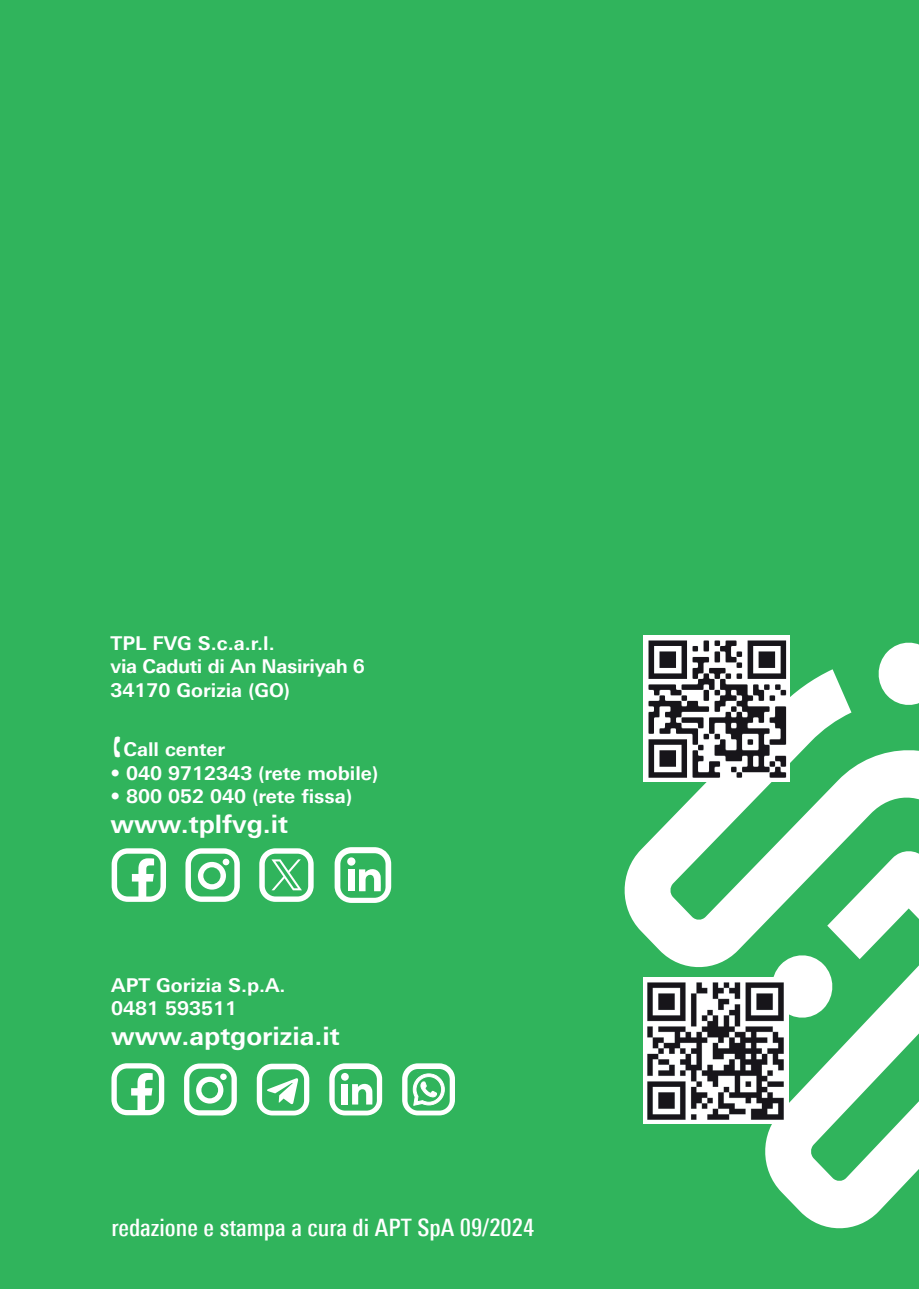
<style>
.page{position:relative;width:919px;height:1289px;background:#fff}
.page>*{position:absolute;margin:0;border:0;box-sizing:border-box;transform-origin:0 0}
.t1{font:700 25.5px "Univers Next Pro";color:#fff}
.t2{font:500 condensed 24px "Univers Next Pro";color:#fff}
.t3{font:700 19.05px/23.4px "Univers Next Pro";color:#fff}
.t4{font:700 19.05px/23.4px "Univers Next Pro";letter-spacing:-.02em;color:#fff}
</style>
<div class="page">
<div style="left:0;top:0;width:918px;height:1288px;background:#30b45c"></div>
<svg style="left:624px;top:639px;width:294px;height:590px"></svg>
<img style="left:644px;top:635px;width:145px;height:146px">
<img style="left:643px;top:977px;width:145px;height:146px">
<svg style="left:111px;top:1063px;width:53px;height:52px"></svg>
<svg style="left:184px;top:1063px;width:53px;height:52px"></svg>
<svg style="left:257px;top:1063px;width:52px;height:52px"></svg>
<svg style="left:329px;top:1063px;width:53px;height:52px"></svg>
<svg style="left:402px;top:1063px;width:53px;height:52px"></svg>
<svg style="left:112px;top:848px;width:54px;height:53px"></svg>
<svg style="left:185px;top:848px;width:55px;height:53px"></svg>
<svg style="left:259px;top:848px;width:54px;height:53px"></svg>
<svg style="left:334px;top:847px;width:57px;height:55px"></svg>
<p class="t4" style="left:111px;top:631px;width:256px">TPL FVG S.c.a.r.l.<br>via Caduti di An Nasiriyah 6<br>34170 Gorizia (GO)</p>
<p class="t3" style="left:123px;top:737px;width:103px">Call center</p>
<p class="t3" style="left:111px;top:761px;width:269px">• 040 9712343 (rete mobile)</p>
<p class="t3" style="left:111px;top:784px;width:243px">• 800 052 040 (rete fissa)</p>
<h1 class="t1" style="left:111px;top:808px;width:179px">www.tplfvg.it</h1>
<p class="t3" style="left:111px;top:973px;width:176px">APT Gorizia S.p.A.<br>0481 593511</p>
<h1 class="t1" style="left:111px;top:1020px;width:230px">www.aptgorizia.it</h1>
<p class="t2" style="left:111px;top:1213px;width:424px">redazione e stampa a cura di APT SpA 09/2024</p>
</div>
